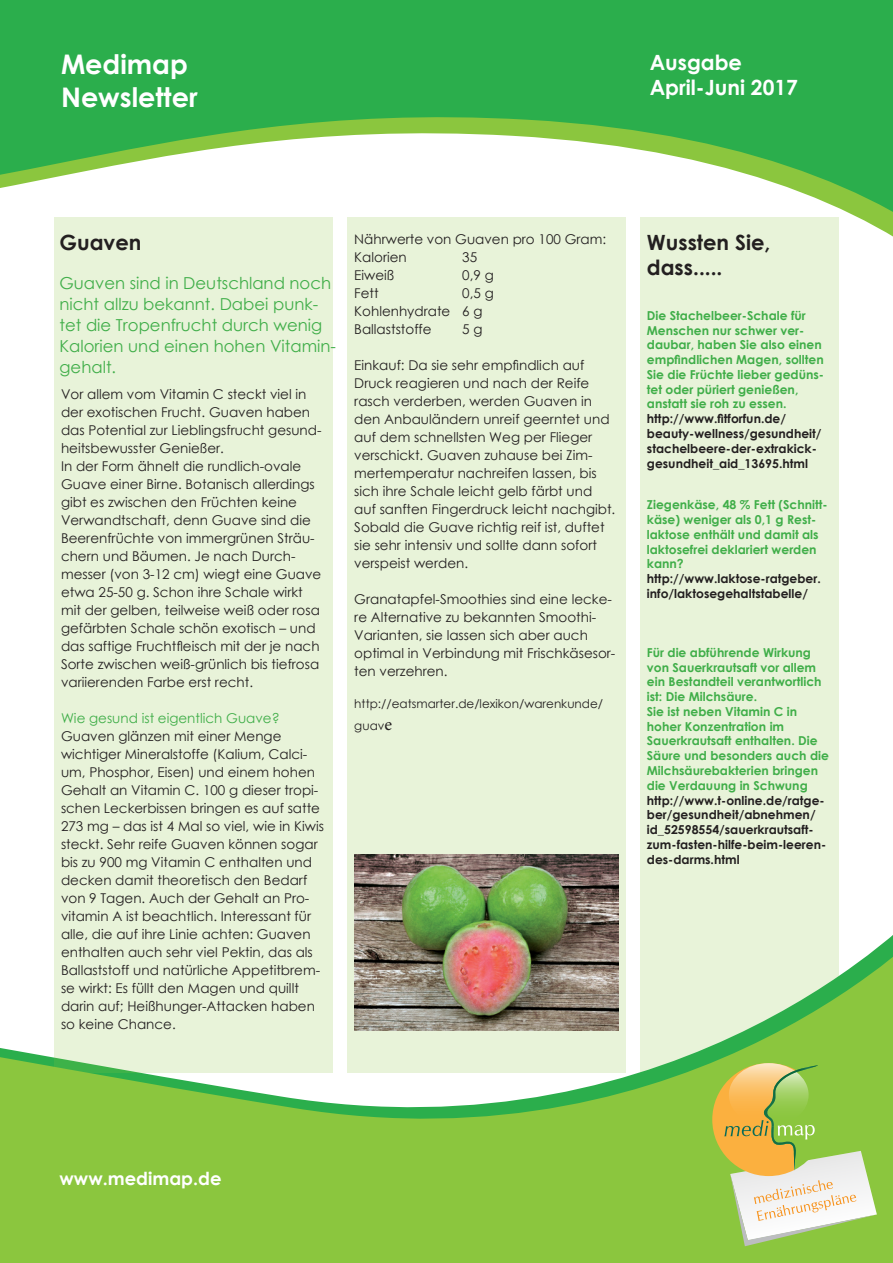
<style>
.page{position:relative;width:893px;height:1263px;background:#fff}
.page>*{position:absolute;margin:0;border:0;box-sizing:border-box;transform-origin:0 0}
.t1{font:700 27px/32.4px "Century Gothic";color:#fff}
.t2{font:700 21px/25.2px "Century Gothic";color:#231f20}
.t3{font:700 21px/25.2px "Century Gothic";color:#fff}
.t4{font:700 18px "Century Gothic";color:#fff}
.t5{font:16.5px/21px "Century Gothic";color:#40ae49}
.t6{font:13.5px/18px "Century Gothic";color:#231f20}
.t7{font:13.5px "Century Gothic";color:#40ae49}
.t8{font:700 12.3px/14.7px "Century Gothic";color:#40ae49}
.t9{font:700 12.3px/14.7px "Century Gothic";color:#231f20}
.t10{font:12px/21.6px "Century Gothic";color:#231f20}
.s1{font-family:"Minion Pro";font-size:18px}
</style>
<div class="page">
<svg style="left:0;top:0;width:893px;height:237px;fill:#2bae4c"></svg>
<div style="left:640px;top:217px;width:199px;height:855px;background:#e8f3d9"></div>
<svg style="left:0;top:935px;width:893px;height:328px;fill:#8bc63e"></svg>
<div style="left:54px;top:217px;width:279px;height:855px;background:#e8f3d9"></div>
<div style="left:347px;top:217px;width:279px;height:855px;background:#e8f3d9"></div>
<img style="left:354px;top:855px;width:265px;height:175px">
<svg style="left:712px;top:1063px;width:165px;height:183px"></svg>
<h1 class="t1" style="left:61px;top:47px;width:138px">Medimap<br>Newsletter</h1>
<h2 class="t3" style="left:650px;top:49px;width:150px">Ausgabe<br>April-Juni 2017</h2>
<h2 class="t2" style="left:60px;top:228px;width:83px">Guaven</h2>
<p class="t5" style="left:60px;top:272px;width:278px">Guaven sind in Deutschland noch nicht allzu bekannt. Dabei punk&shy;tet die Tropenfrucht durch wenig<br>Kalorien und einen hohen Vitamin&shy;gehalt.</p>
<p class="t6" style="left:61px;top:385px;width:262px">Vor allem vom Vitamin C steckt viel in der exotischen Frucht. Guaven haben das Potential zur Lieblingsfrucht gesund&shy;heitsbewusster Genießer.<br>In der Form ähnelt die rundlich-ovale Guave einer Birne. Botanisch allerdings gibt es zwischen den Früchten keine Verwandtschaft, denn Guave sind die Beerenfrüchte von immergrünen Sträu&shy;chern und Bäumen. Je nach Durch&shy;messer (von 3-12 cm) wiegt eine Guave etwa 25-50 g. Schon ihre Schale wirkt mit der gelben, teilweise weiß oder rosa gefärbten Schale schön exotisch – und das saftige Fruchtfleisch mit der je nach Sorte zwischen weiß-grünlich bis tiefrosa variierenden Farbe erst recht.</p>
<p class="t7" style="left:61px;top:709px;width:220px">Wie gesund ist eigentlich Guave?</p>
<p class="t6" style="left:61px;top:727px;width:265px">Guaven glänzen mit einer Menge wichtiger Mineralstoffe (Kalium, Calci&shy;um, Phosphor, Eisen) und einem hohen Gehalt an Vitamin C. 100 g dieser tropi&shy;schen Leckerbissen bringen es auf satte 273 mg – das ist 4 Mal so viel, wie in Kiwis steckt. Sehr reife Guaven können sogar bis zu 900 mg Vitamin C enthalten und decken damit theoretisch den Bedarf von 9 Tagen. Auch der Gehalt an Pro&shy;vitamin A ist beachtlich. Interessant für alle, die auf ihre Linie achten: Guaven enthalten auch sehr viel Pektin, das als Ballaststoff und natürliche Appetitbrem&shy;se wirkt: Es füllt den Magen und quillt darin auf; Heißhunger-Attacken haben so keine Chance.</p>
<p class="t6" style="left:354px;top:230px;width:253px">Nährwerte von Guaven pro 100 Gram:<br>Kalorien</p>
<p class="t6" style="left:462px;top:248px;width:16px">35</p>
<p class="t6" style="left:354px;top:266px;width:42px">Eiweiß</p>
<p class="t6" style="left:462px;top:266px;width:33px">0,9 g</p>
<p class="t6" style="left:354px;top:284px;width:26px">Fett</p>
<p class="t6" style="left:354px;top:284px;width:141px;text-indent:108px">0,5 g<br>Kohlenhydrate 6 g<br>Ballaststoffe</p>
<p class="t6" style="left:462px;top:320px;width:22px">5 g</p>
<p class="t6" style="left:354px;top:356px;width:263px">Einkauf: Da sie sehr empfindlich auf Druck reagieren und nach der Reife rasch verderben, werden Guaven in den Anbauländern unreif geerntet und auf dem schnellsten Weg per Flieger verschickt. Guaven zuhause bei Zim&shy;mertemperatur nachreifen lassen, bis sich ihre Schale leicht gelb färbt und auf sanften Fingerdruck leicht nachgibt.<br>Sobald die Guave richtig reif ist, duftet sie sehr intensiv und sollte dann sofort verspeist werden.</p>
<p class="t6" style="left:354px;top:590px;width:263px">Granatapfel-Smoothies sind eine lecke&shy;re Alternative zu bekannten Smoothi-Varianten, sie lassen sich aber auch optimal in Verbindung mit Frischkäsesor&shy;ten verzehren.</p>
<p class="t10" style="left:354px;top:693px;width:250px">http://eatsmarter.de/lexikon/warenkunde/ guav<span class="s1">e</span></p>
<h2 class="t2" style="left:647px;top:228px;width:125px">Wussten Sie, dass.....</h2>
<p class="t8" style="left:647px;top:308px;width:179px">Die Stachelbeer-Schale für<br>Menschen nur schwer ver&shy;daubar, haben Sie also einen empfindlichen Magen, sollten<br>Sie die Früchte lieber gedüns&shy;tet oder püriert genießen, anstatt sie roh zu essen.</p>
<p class="t9" style="left:647px;top:411px;width:176px">http://www.fitforfun.de/ beauty-wellness/gesundheit/ stachelbeere-der-extrakick&shy;gesundheit_aid_13695.html</p>
<p class="t8" style="left:647px;top:497px;width:182px">Ziegenkäse, 48 % Fett (Schnitt&shy;käse) weniger als 0,1 g Rest&shy;laktose enthält und damit als laktosefrei deklariert werden kann?</p>
<p class="t9" style="left:647px;top:571px;width:175px">http://www.laktose-ratgeber. info/laktosegehaltstabelle/</p>
<p class="t8" style="left:647px;top:644px;width:184px">Für die abführende Wirkung von Sauerkrautsaft vor allem ein Bestandteil verantwortlich ist: Die Milchsäure.<br>Sie ist neben Vitamin C in hoher Konzentration im<br>Sauerkrautsaft enthalten. Die<br>Säure und besonders auch die<br>Milchsäurebakterien bringen die Verdauung in Schwung</p>
<p class="t9" style="left:647px;top:792px;width:181px">http://www.t-online.de/ratge&shy;ber/gesundheit/abnehmen/ id_52598554/sauerkrautsaft&shy;zum-fasten-hilfe-beim-leeren&shy;des-darms.html</p>
<h3 class="t4" style="left:60px;top:1165px;width:163px">www.medimap.de</h3>
</div>
